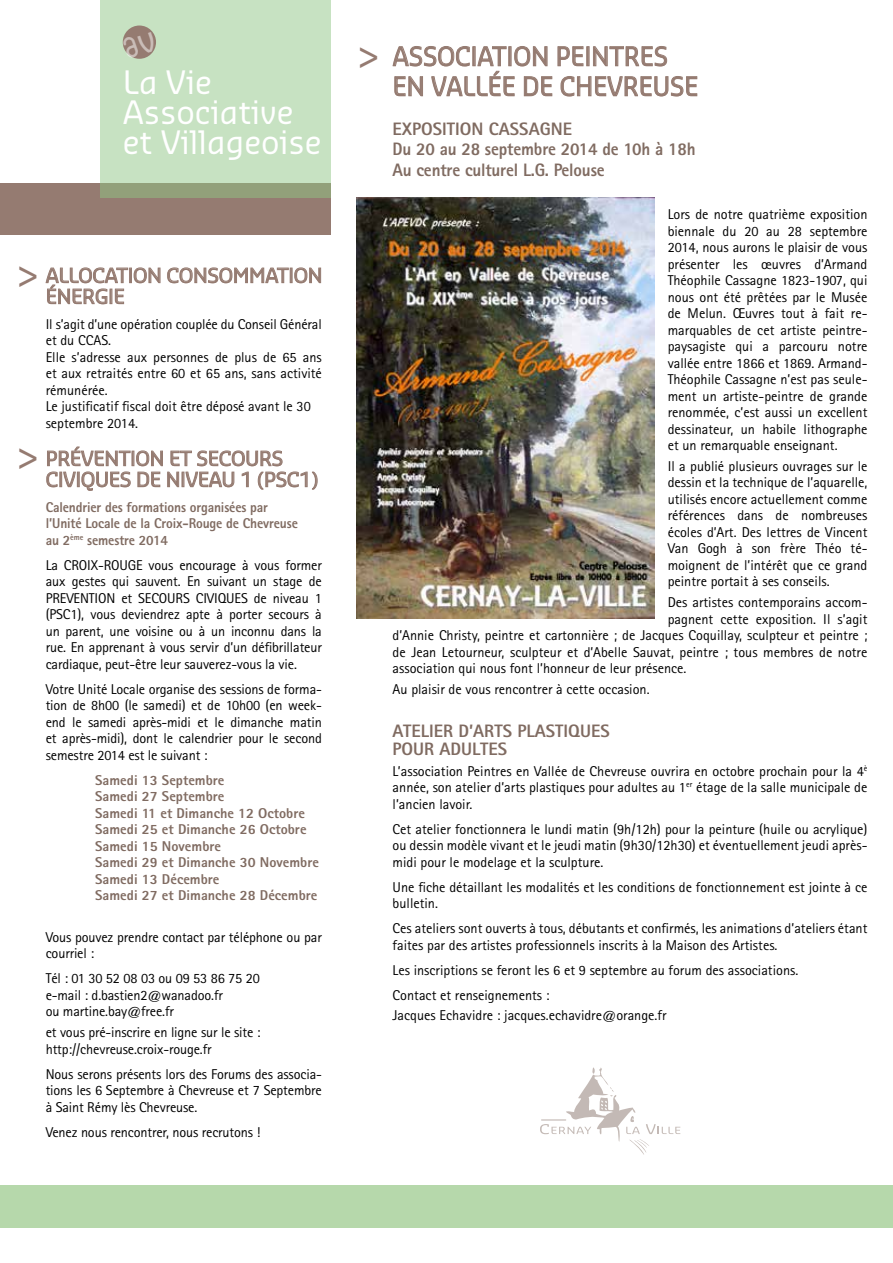
<style>
.page{position:relative;width:893px;height:1263px;background:#fff}
.page>*{position:absolute;margin:0;border:0;box-sizing:border-box;transform-origin:0 0}
.t1{font:39px "Sansa";color:#957b71}
.t2{font:31.5px/30px "Sansa";color:#fff}
.t3{font:25.5px/30px "Sansa";color:#957b71;scale:.95 1}
.t4{font:19.5px/21px "Sansa";letter-spacing:-.01em;color:#957b71}
.t5{font:800 18px/20.7px "Rotis Sans Serif";color:#806b61}
.t6{font:14.25px/16.5px "Rotis Sans Serif";color:#000;text-align:justify}
.t7{font:800 14.25px/16.5px "Rotis Sans Serif";letter-spacing:-.005em;color:#806b61}
.t8{font:800 14.25px/16.5px "Rotis Sans Serif";letter-spacing:-.005em;color:#806b61;scale:.95 1}
</style>
<div class="page">
<div style="left:0;top:183px;width:330px;height:52px;background:#957b71"></div>
<div style="left:0;top:1185px;width:893px;height:43px;background:#b6d8ab"></div>
<svg style="left:100px;top:0;width:230px;height:198px;background:#c2dcbc"></svg>
<div style="left:123px;top:26px;width:33px;height:33px;background:#957b71;border-radius:50%"></div>
<svg style="left:393px;top:46px;width:304px;height:51px"></svg>
<div style="left:129px;top:268px;width:3px;height:15px;border:1px solid #957b71"></div>
<svg style="left:134px;top:267px;width:27px;height:16px"></svg>
<svg style="left:167px;top:267px;width:154px;height:16px"></svg>
<svg style="left:46px;top:267px;width:82px;height:37px"></svg>
<svg style="left:46px;top:446px;width:272px;height:45px"></svg>
<img style="left:356px;top:198px;width:299px;height:421px">
<svg style="left:540px;top:1067px;width:140px;height:86px"></svg>
<svg style="left:637px;top:1140px;width:10px;height:8px"></svg>
<svg style="left:639px;top:1139px;width:10px;height:7px"></svg>
<svg style="left:122px;top:32px;width:35px;height:27px"></svg>
<h2 class="t2" style="left:123px;top:66px;width:200px">LA VIE<br>ASSOCIATIVE<br>ET VILLAGEOISE</h2>
<h1 class="t1" style="left:16px;top:253px;width:26px">&gt;</h1>
<h1 class="t1" style="left:16px;top:435px;width:26px">&gt;</h1>
<h3 class="t4" style="left:46px;top:264px;width:278px">ALLOCATION CONSOMMATION<br>ÉNERGIE</h3>
<p class="t6" style="left:46px;top:315px;width:278px;text-align:left">Il s’agit d’une opération couplée du Conseil Général et du CCAS.<br>Elle s’adresse aux personnes de plus de 65 ans et aux retraités entre 60 et 65 ans, sans activité rémunérée.<br>Le justificatif fiscal doit être déposé avant le 30 septembre 2014.</p>
<h3 class="t4" style="left:46px;top:447px;width:25px">PRÉVENTION</h3>
<h3 class="t4" style="left:169px;top:447px;width:52px">ET SECOURS</h3>
<h3 class="t4" style="left:46px;top:468px;width:24px">CIVIQUES</h3>
<h3 class="t4" style="left:136px;top:468px;width:42px">DE NIVEAU</h3>
<h3 class="t4" style="left:240px;top:468px;width:79px">1 (PSC1)</h3>
<p class="t8" style="left:46px;top:498px;width:267px">Calendrier des formations organisées par l’Unité Locale de la Croix-Rouge de Chevreuse au 2<sup>ème</sup> semestre 2014</p>
<p class="t6" style="left:46px;top:556px;width:278px">La CROIX-ROUGE vous encourage à vous former aux gestes qui sauvent. En suivant un stage de PREVENTION et SECOURS CIVIQUES de niveau 1 (PSC1), vous deviendrez apte à porter secours à un parent, une voisine ou à un inconnu dans la rue. En apprenant à vous servir d’un défibrillateur cardiaque, peut-être leur sauverez-vous la vie.</p>
<p class="t6" style="left:46px;top:681px;width:278px">Votre Unité Locale organise des sessions de forma&shy;tion de 8h00 (le samedi) et de 10h00 (en week&shy;end le samedi après-midi et le dimanche matin et après-midi), dont le calendrier pour le second semestre 2014 est le suivant :</p>
<p class="t7" style="left:95px;top:771px;width:225px">Samedi 13 Septembre<br>Samedi 27 Septembre<br>Samedi 11 et Dimanche 12 Octobre<br>Samedi 25 et Dimanche 26 Octobre<br>Samedi 15 Novembre<br>Samedi 29 et Dimanche 30 Novembre<br>Samedi 13 Décembre<br>Samedi 27 et Dimanche 28 Décembre</p>
<p class="t6" style="left:46px;top:929px;width:278px">Vous pouvez prendre contact par téléphone ou par courriel :</p>
<p class="t6" style="left:46px;top:970px;width:216px;text-align:left">Tél : 01 30 52 08 03 ou 09 53 86 75 20 e-mail : d.bastien2@wanadoo.fr<br>ou martine.bay@free.fr</p>
<p class="t6" style="left:46px;top:1024px;width:216px">et vous pré-inscrire en ligne sur le site : http://chevreuse.croix-rouge.fr</p>
<p class="t6" style="left:46px;top:1065px;width:278px">Nous serons présents lors des Forums des associa&shy;tions les 6 Septembre à Chevreuse et 7 Septembre à Saint Rémy lès Chevreuse.</p>
<p class="t6" style="left:46px;top:1123px;width:216px">Venez nous rencontrer, nous recrutons !</p>
<h1 class="t1" style="left:356px;top:34px;width:26px">&gt;</h1>
<h3 class="t3" style="left:393px;top:41px;width:33px">ASSOCIATION</h3>
<h3 class="t3" style="left:393px;top:41px;width:323px;text-indent:163px">PEINTRES<br>EN VALLÉE DE CH EVREUSE</h3>
<p class="t5" style="left:393px;top:118px;width:59px">EXPOSITION</p>
<p class="t5" style="left:393px;top:118px;width:304px;text-indent:96px">CASSAGNE<br>Du 20 au 28 septembre 2014 de 10h à 18h<br>Au centre culturel L.G. Pelouse</p>
<p class="t6" style="left:668px;top:206px;width:201px">Lors de notre quatrième exposition biennale du 20 au 28 septembre 2014, nous aurons le plaisir de vous présenter les œuvres d’Armand Théophile Cassagne 1823-1907, qui nous ont été prêtées par le Musée de Melun. Œuvres tout à fait re&shy;marquables de cet artiste peintre&shy;paysagiste qui a parcouru notre vallée entre 1866 et 1869. Armand-Théophile Cassagne n’est pas seule&shy;ment un artiste-peintre de grande renommée, c’est aussi un excellent dessinateur, un habile lithographe et un remarquable enseignant.</p>
<p class="t6" style="left:668px;top:458px;width:201px">Il a publié plusieurs ouvrages sur le dessin et la technique de l’aquarelle, utilisés encore actuellement comme références dans de nombreuses écoles d’Art. Des lettres de Vincent Van Gogh à son frère Théo té&shy;moignent de l’intérêt que ce grand peintre portait à ses conseils.</p>
<p class="t6" style="left:668px;top:594px;width:201px">Des artistes contemporains accom-</p>
<p class="t6" style="left:668px;top:610px;width:201px">pagnent cette exposition. Il s’agit</p>
<p class="t6" style="left:393px;top:627px;width:476px">d’Annie Christy, peintre et cartonnière ; de Jacques Coquillay, sculpteur et peintre ;</p>
<p class="t6" style="left:393px;top:643px;width:476px">de Jean Letourneur, sculpteur et d’Abelle Sauvat, peintre ; tous membres de notre</p>
<p class="t6" style="left:393px;top:660px;width:295px">association qui nous font l’honneur de leur présence.</p>
<p class="t6" style="left:393px;top:681px;width:258px">Au plaisir de vous rencontrer à cette occasion.</p>
<p class="t5" style="left:393px;top:721px;width:216px;line-height:18px">atelier d’arts plastiques pour adultes</p>
<p class="t6" style="left:393px;top:762px;width:476px">L’association Peintres en Vallée de Chevreuse ouvrira en octobre prochain pour la 4<sup>è </sup>année, son atelier d’arts plastiques pour adultes au 1<sup>er</sup> étage de la salle municipale de l’ancien lavoir.</p>
<p class="t6" style="left:393px;top:820px;width:476px">Cet atelier fonctionnera le lundi matin (9h/12h) pour la peinture (huile ou acrylique) ou dessin modèle vivant et le jeudi matin (9h30/12h30) et éventuellement jeudi après&shy;midi pour le modelage et la sculpture.</p>
<p class="t6" style="left:393px;top:878px;width:476px">Une fiche détaillant les modalités et les conditions de fonctionnement est jointe à ce bulletin.</p>
<p class="t6" style="left:393px;top:920px;width:476px">Ces ateliers sont ouverts à tous, débutants et confirmés, les animations d’ateliers étant faites par des artistes professionnels inscrits à la Maison des Artistes.</p>
<p class="t6" style="left:393px;top:957px;width:407px;line-height:25px">Les inscriptions se feront les 6 et 9 septembre au forum des associations.<br>Contact et renseignements :</p>
<p class="t6" style="left:393px;top:1007px;width:275px">Jacques Echavidre : jacques.echavidre@orange.fr</p>
</div>
